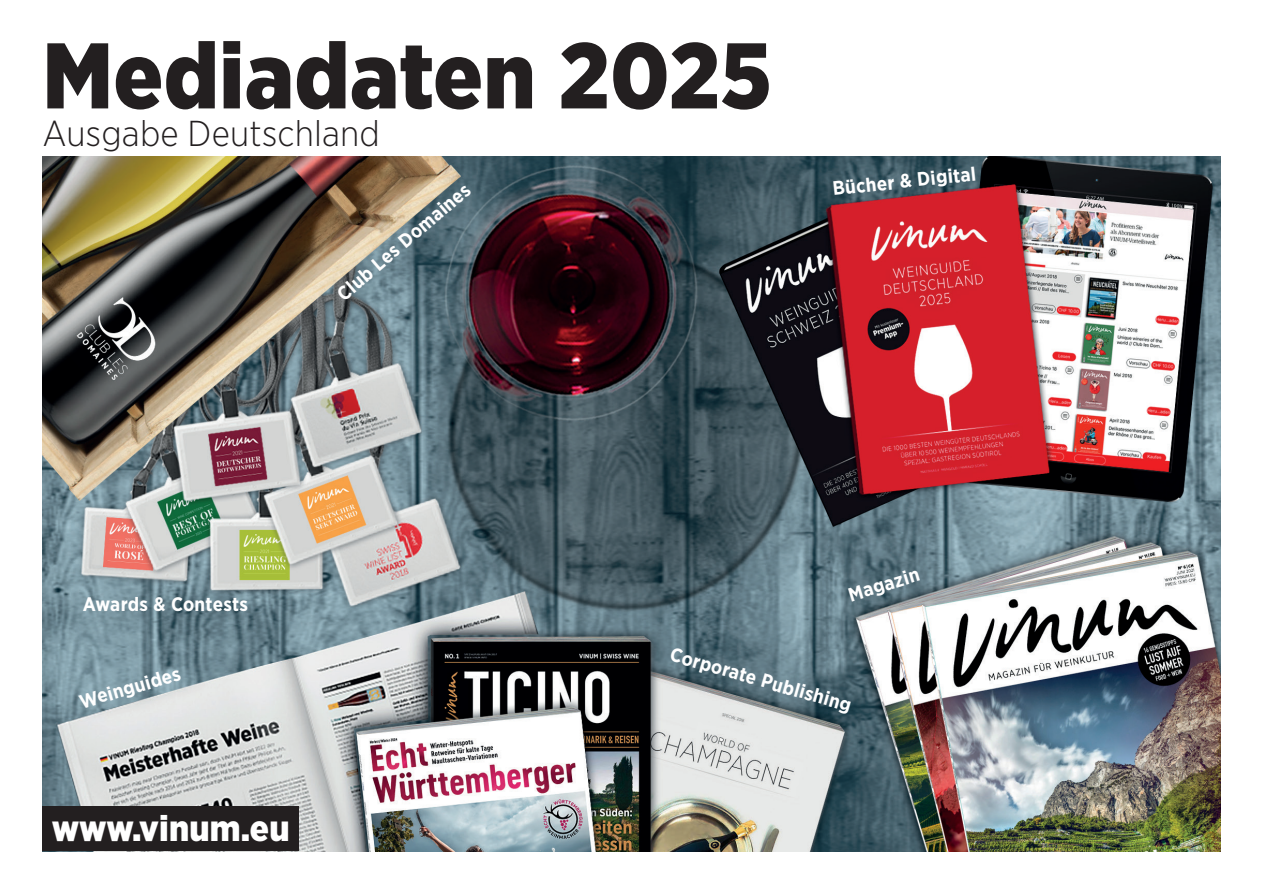
<style>
.page{position:relative;width:1263px;height:893px;background:#fff}
.page>*{position:absolute;margin:0;border:0;box-sizing:border-box;transform-origin:0 0}
.t1{font:900 93px "Gotham Narrow";letter-spacing:.005em;color:#231f20}
.t2{font:300 36px "Gotham Narrow";letter-spacing:.005em;color:#231f20}
.t3{font:900 36px "Gotham Narrow";letter-spacing:.005em;color:#fff}
.t4{font:700 19.5px "Gotham Narrow";letter-spacing:.01em;color:#fff}
</style>
<div class="page">
<img style="left:43px;top:156px;width:1177px;height:695px">
<div style="left:43px;top:806px;width:256px;height:45px;background:#231f20"></div>
<h1 class="t1" style="left:43px;top:14px;width:730px">Mediadaten 2025</h1>
<h2 class="t2" style="left:43px;top:111px;width:339px">Ausgabe Deutschland</h2>
<p class="t4" style="left:331px;top:286px;width:170px;rotate:-40deg">Club Les Domaines</p>
<p class="t4" style="left:831px;top:176px;width:145px;rotate:-6deg">Bücher &amp; Digital</p>
<p class="t4" style="left:83px;top:591px;width:167px">Awards &amp; Contests</p>
<p class="t4" style="left:845px;top:583px;width:75px;rotate:-17deg">Magazin</p>
<p class="t4" style="left:76px;top:690px;width:106px;rotate:-16deg">Weinguides</p>
<h2 class="t3" style="left:52px;top:804px;width:239px">www.vinum.eu</h2>
<p class="t4" style="left:674px;top:642px;width:189px;rotate:16deg">Corporate Publishing</p>
</div>
